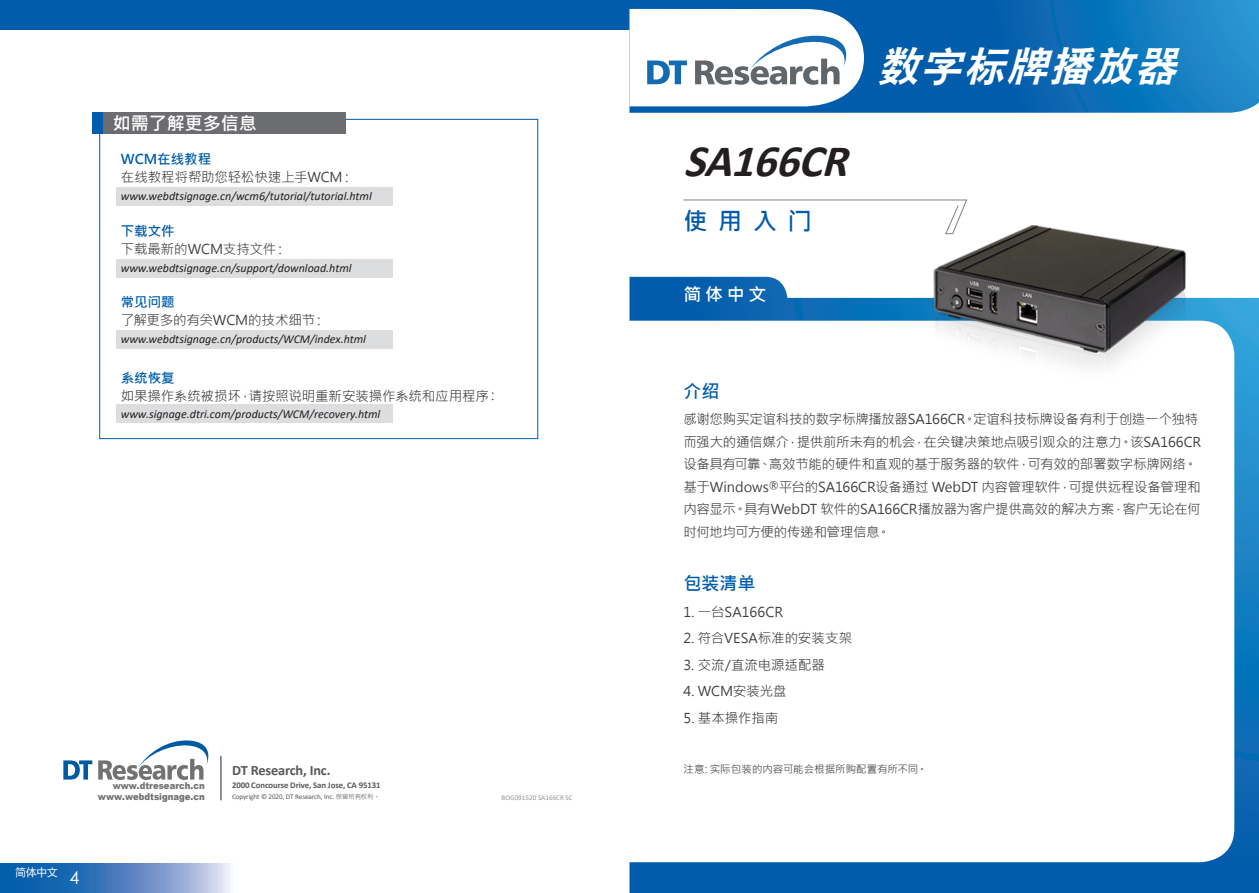
<style>
.page{position:relative;width:1259px;height:893px;background:#fff}
.page>*{position:absolute;margin:0;border:0;box-sizing:border-box;transform-origin:0 0}
.Product_Model_Subhea{font:italic 700 45px "Calibri";color:#231f20}
.t1{font:italic 39px "G h e i 0 1 h";letter-spacing:.1em;color:#fff}
.t2{font:700 24px "Microsoft Jheng Hei";color:#015aaa}
.Header_1{font:700 18px "Microsoft Jheng Hei";color:#fff}
.Bullet_-_Normal{font:700 18px "Microsoft Jheng Hei";color:#015dab}
.Header_1-2{font:700 18px "Microsoft Jheng Hei";color:#015dab}
.Table_Header{font:700 14.25px "Calibri";letter-spacing:-.01em;color:#57585a}
.Bullet_-_Normal-2{font:13.5px/22.5px "Microsoft Jheng Hei";letter-spacing:-.02em;color:#3e3e3f}
.Bullet_-_Normal-3{font:13.5px "Microsoft Jheng Hei";color:#3e3e3f}
.Bullet_-_Normal-4{font:700 13.5px "Microsoft Jheng Hei";color:#015dab}
.Bullet_-_Normal-5{font:italic 12px "Calibri";color:#231f20}
.Bullet_-_Normal-6{font:10.5px "Microsoft Jheng Hei";letter-spacing:-.005em;color:#3e3e3f}
.t3{font:10.5px "Microsoft Ya Hei";color:#fff}
.t4{font:900 9.45px "Arial";color:#727272;scale:.9 1}
.Table_Header-2{font:700 8.7px "Calibri";letter-spacing:-.01em;color:#57585a}
.Table_Header-3{font:7.2px "Calibri";letter-spacing:-.01em;color:#57585a}
.t5{font:7.2px "Calibri";color:#939598}
.s1{font-family:"Century Gothic";font-size:18px}
.s2{font-family:"Microsoft Jheng Hei";font-size:6.3px}
</style>
<div class="page">
<div style="left:0;top:0;width:629px;height:30px;background:#015dab"></div>
<svg style="left:0;top:864px;width:231px;height:29px;background:#5688c3"></svg>
<svg style="left:629px;top:277px;width:630px;height:616px"></svg>
<svg style="left:629px;top:0;width:630px;height:113px;background:#0c6db6"></svg>
<svg style="left:629px;top:9px;width:238px;height:97px"></svg>
<svg style="left:683px;top:199px;width:284px;height:26px"></svg>
<img style="left:927px;top:225px;width:265px;height:181px">
<div style="left:116px;top:259px;width:277px;height:18px;background:#dcdddf"></div>
<div style="left:116px;top:405px;width:277px;height:18px;background:#dcdddf"></div>
<div style="left:116px;top:188px;width:277px;height:18px;background:#dcdddf"></div>
<div style="left:116px;top:331px;width:277px;height:18px;background:#dcdddf"></div>
<div style="left:102px;top:112px;width:243px;height:22px;background:#6c6d70"></div>
<div style="left:92px;top:112px;width:11px;height:22px;background:#015dab"></div>
<svg style="left:63px;top:760px;width:29px;height:20px"></svg>
<svg style="left:98px;top:740px;width:111px;height:40px"></svg>
<hr style="left:220px;top:756px;width:2px;height:44px;background:#6c6d70">
<p class="Header_1" style="left:113px;top:112px;width:146px">如需了解更多信息</p>
<p class="Bullet_-_Normal-4" style="left:121px;top:150px;width:92px">WCM在线教程</p>
<p class="Bullet_-_Normal-2" style="left:121px;top:166px;width:234px">在线教程将帮助您轻松快速上手WCM：</p>
<p class="Bullet_-_Normal-5" style="left:121px;top:188px;width:253px">www.webdtsignage.cn/wcm6/tutorial/tutorial.html</p>
<p class="Bullet_-_Normal-4" style="left:121px;top:222px;width:55px">下载文件</p>
<p class="Bullet_-_Normal-2" style="left:121px;top:238px;width:168px">下载最新的WCM支持文件：</p>
<p class="Bullet_-_Normal-5" style="left:121px;top:260px;width:232px">www.webdtsignage.cn/support/download.html</p>
<p class="Bullet_-_Normal-4" style="left:121px;top:294px;width:55px">常见问题</p>
<p class="Bullet_-_Normal-2" style="left:121px;top:309px;width:206px">了解更多的有关WCM的技术细节：</p>
<p class="Bullet_-_Normal-5" style="left:121px;top:331px;width:247px">www.webdtsignage.cn/products/WCM/index.html</p>
<p class="Bullet_-_Normal-4" style="left:121px;top:369px;width:55px">系统恢复</p>
<p class="Bullet_-_Normal-2" style="left:121px;top:384px;width:380px">如果操作系统被损坏，请按照说明重新安装操作系统和应用程序：</p>
<p class="Bullet_-_Normal-5" style="left:121px;top:406px;width:261px">www.signage.dtri.com/products/WCM/recovery.html</p>
<p class="t4" style="left:113px;top:779px;width:104px">www.dtresearch.cn</p>
<p class="t4" style="left:98px;top:789px;width:120px">www.webdtsignage.cn</p>
<p class="t3" style="left:16px;top:865px;width:65px">简体中文 <span class="s1">4</span></p>
<p class="Table_Header" style="left:232px;top:761px;width:100px">DT Research, Inc.</p>
<p class="Table_Header-2" style="left:232px;top:779px;width:150px">2000 Concourse Drive, San Jose, CA 95131</p>
<p class="Table_Header-3" style="left:232px;top:792px;width:149px">Copyright © 2020, DT Research, Inc. <span class="s2">保留所有权利。</span></p>
<p class="t5" style="left:501px;top:793px;width:73px">BOG091520 SA166CR SC</p>
<p class="Product_Model_Subhea" style="left:683px;top:129px;width:181px">SA166CR</p>
<h3 class="t2" style="left:683px;top:206px;width:130px">使 用 入 门</h3>
<h3 class="Header_1" style="left:683px;top:283px;width:84px">简体中文</h3>
<h2 class="t1" style="left:879px;top:47px;width:298px">数字标牌播放器</h2>
<p class="Header_1-2" style="left:683px;top:380px;width:37px">介绍</p>
<p class="Bullet_-_Normal-2" style="left:683px;top:408px;width:519px">感谢您购买定谊科技的数字标牌播放器SA166CR。定谊科技标牌设备有利于创造一个独特而强大的通信媒介，提供前所未有的机会，在关键决策地点吸引观众的注意力。该SA166CR设备具有可靠、高效节能的硬件和直观的基于服务器的软件，可有效的部署数字标牌网络。基于Windows<sup>®</sup>平台的SA166CR设备通过 WebDT 内容管理软件，可提供远程设备管理和内容显示。具有WebDT 软件的SA166CR播放器为客户提供高效的解决方案，客户无论在何时何地均可方便的传递和管理信息。</p>
<p class="Bullet_-_Normal" style="left:683px;top:572px;width:73px">包装清单</p>
<p class="Bullet_-_Normal-3" style="left:683px;top:603px;width:101px">1. 一台SA166CR</p>
<p class="Bullet_-_Normal-3" style="left:683px;top:630px;width:170px">2. 符合VESA标准的安装支架</p>
<p class="Bullet_-_Normal-2" style="left:683px;top:653px;width:143px">3. 交流/直流电源适配器</p>
<p class="Bullet_-_Normal-2" style="left:683px;top:680px;width:105px">4. WCM安装光盘</p>
<p class="Bullet_-_Normal-2" style="left:683px;top:706px;width:96px">5. 基本操作指南</p>
<p class="Bullet_-_Normal-6" style="left:683px;top:762px;width:245px">注意: 实际包装的内容可能会根据所购配置有所不同。</p>
</div>
